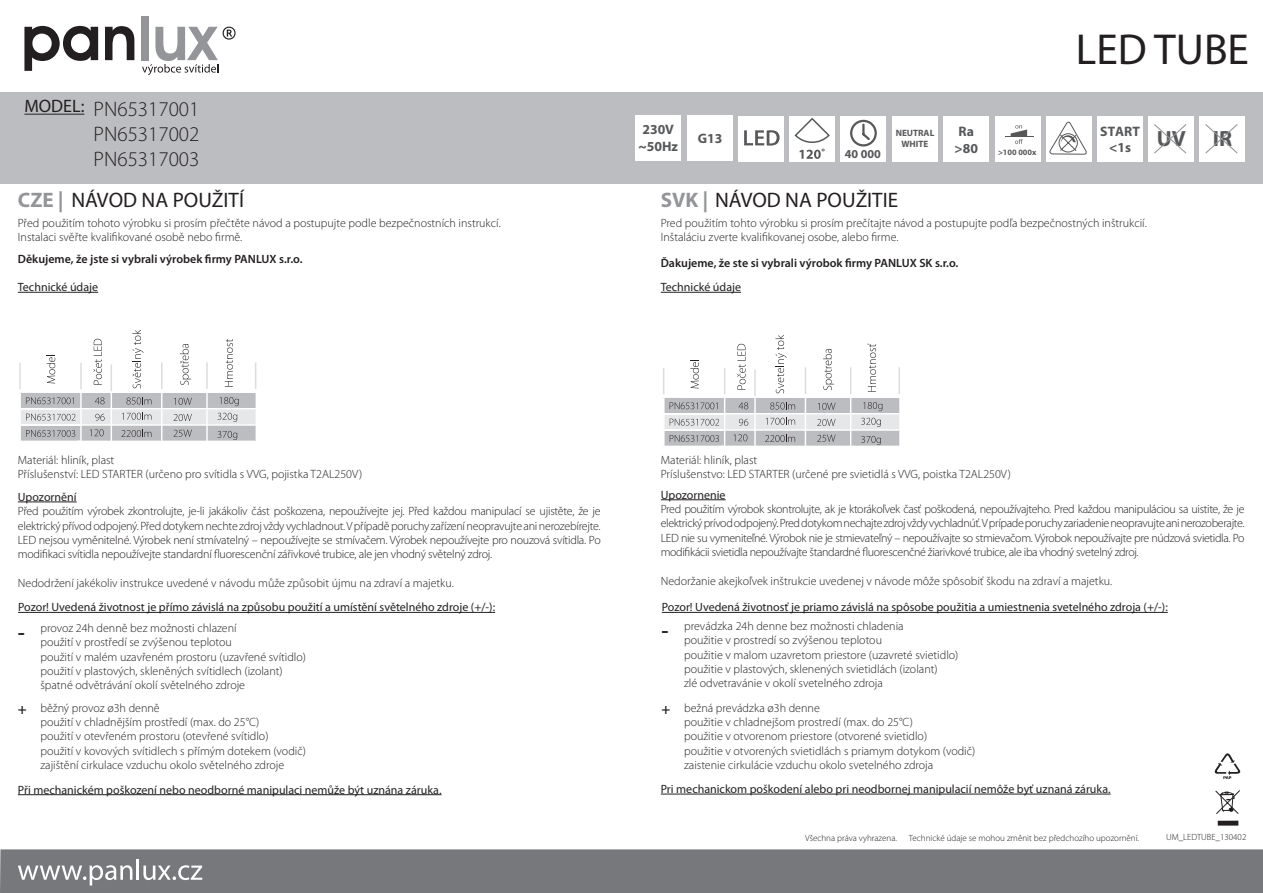
<style>
.page{position:relative;width:1263px;height:893px;background:#fff}
.page>*{position:absolute;margin:0;border:0;box-sizing:border-box;transform-origin:0 0}
.t1{font:43.5px "Myriad Pro";color:#231f20}
.t2{font:600 22.5px "Myriad Pro";color:#231f20}
.t3{font:700 22.05px "Myriad Pro";color:#57585a}
.t4{font:21px "Myriad Pro";color:#231f20}
.t5{font:300 21px/25.2px "Myriad Pro";color:#231f20;text-align:justify}
.t6{font:600 15px "Myriad Pro";color:#231f20}
.t7{font:700 13.8px/16.5px "Myriad Pro";color:#57585a}
.t8{font:700 12.15px "Myriad Pro";color:#57585a}
.t9{font:300 12px/14.4px "Myriad Pro";color:#231f20}
.t10{font:12px "Myriad Pro";color:#231f20}
.t11{font:600 12px "Myriad Pro";color:#231f20}
.t12{font:700 9.15px/10.9px "Myriad Pro";color:#57585a;text-align:center}
.t13{font:300 9px "Myriad Pro";color:#231f20}
.t14{font:700 8.25px "Myriad Pro";color:#57585a}
.s1{font-weight:700;color:#939598}
</style>
<div class="page">
<div style="left:0;top:92px;width:1263px;height:92px;background:#bcbdc0"></div>
<div style="left:0;top:849px;width:1263px;height:44px;background:#76787b"></div>
<svg style="left:18px;top:865px;width:114px;height:20px"></svg>
<hr style="left:137px;top:859px;width:2px;height:21px;background:#fff">
<svg style="left:143px;top:865px;width:59px;height:15px"></svg>
<hr style="left:24px;top:114px;width:60px;height:1px;background:#231f20">
<svg style="left:1215px;top:790px;width:25px;height:24px"></svg>
<div style="left:1218px;top:821px;width:20px;height:5px;background:#231f20"></div>
<svg style="left:1214px;top:753px;width:27px;height:26px"></svg>
<hr style="left:18px;top:794px;width:423px;height:1px;background:#231f20">
<hr style="left:661px;top:794px;width:450px;height:1px;background:#231f20">
<hr style="left:18px;top:292px;width:80px;height:1px;background:#231f20">
<hr style="left:18px;top:502px;width:59px;height:1px;background:#231f20">
<hr style="left:661px;top:292px;width:80px;height:1px;background:#231f20">
<hr style="left:661px;top:499px;width:65px;height:1px;background:#231f20">
<svg style="left:24px;top:26px;width:74px;height:45px"></svg>
<svg style="left:105px;top:26px;width:29px;height:34px"></svg>
<div style="left:141px;top:16px;width:8px;height:44px;background:#939598"></div>
<svg style="left:142px;top:27px;width:94px;height:48px"></svg>
<svg style="left:19px;top:330px;width:237px;height:111px"></svg>
<hr style="left:111px;top:392px;width:1px;height:50px;background:#fff">
<hr style="left:161px;top:392px;width:1px;height:50px;background:#fff">
<hr style="left:206px;top:392px;width:2px;height:50px;background:#fff">
<hr style="left:898px;top:367px;width:2px;height:27px;background:#dcdddf">
<svg style="left:663px;top:335px;width:236px;height:111px"></svg>
<hr style="left:754px;top:397px;width:2px;height:50px;background:#fff">
<hr style="left:805px;top:397px;width:1px;height:50px;background:#fff">
<hr style="left:850px;top:397px;width:1px;height:50px;background:#fff">
<hr style="left:18px;top:612px;width:477px;height:1px;background:#231f20">
<hr style="left:662px;top:612px;width:506px;height:1px;background:#231f20">
<div style="left:636px;top:116px;width:45px;height:45px;background:#fff"></div>
<div style="left:687px;top:116px;width:45px;height:45px;background:#fff"></div>
<div style="left:1046px;top:116px;width:45px;height:45px;background:#fff"></div>
<svg style="left:1049px;top:121px;width:38px;height:34px"></svg>
<div style="left:944px;top:116px;width:45px;height:46px;background:#fff"></div>
<div style="left:995px;top:116px;width:45px;height:45px;background:#fff"></div>
<svg style="left:1005px;top:125px;width:28px;height:19px"></svg>
<div style="left:1097px;top:116px;width:46px;height:45px;background:#fff"></div>
<div style="left:1148px;top:116px;width:45px;height:45px;background:#fff"></div>
<svg style="left:1154px;top:124px;width:33px;height:30px"></svg>
<div style="left:1199px;top:116px;width:46px;height:45px;background:#fff"></div>
<svg style="left:1205px;top:124px;width:33px;height:30px"></svg>
<div style="left:892px;top:116px;width:45px;height:46px;background:#fff"></div>
<div style="left:789px;top:116px;width:46px;height:45px;background:#fff"></div>
<svg style="left:794px;top:117px;width:36px;height:42px"></svg>
<div style="left:738px;top:116px;width:45px;height:45px;background:#fff"></div>
<svg style="left:744px;top:130px;width:35px;height:16px"></svg>
<div style="left:841px;top:116px;width:45px;height:46px;background:#fff"></div>
<div style="left:850px;top:120px;width:27px;height:27px;border:2px solid #57585a;border-radius:50%"></div>
<svg style="left:860px;top:122px;width:12px;height:20px"></svg>
<h3 class="t5" style="left:94px;top:98px;width:107px;text-indent:-69px"><sup>MODEL:</sup> PN65317001<br>PN65317002<br>PN65317003</h3>
<p class="t7" style="left:638px;top:122px;width:41px">230V ~50Hz</p>
<p class="t7" style="left:698px;top:132px;width:26px">G13</p>
<p class="t7" style="left:954px;top:124px;width:25px">Ra &gt;80</p>
<p class="t12" style="left:896px;top:128px;width:40px">NEUTRAL<br>WHITE</p>
<p class="t8" style="left:845px;top:149px;width:38px">40 000</p>
<h3 class="t4" style="left:18px;top:190px;width:228px"><span class="s1">CZE |</span> NÁVOD NA POUŽITÍ</h3>
<h3 class="t4" style="left:661px;top:190px;width:239px"><span class="s1">SVK |</span> NÁVOD NA POUŽITIE</h3>
<p class="t14" style="left:998px;top:149px;width:40px">&gt;100 000x</p>
<h1 class="t1" style="left:1076px;top:28px;width:175px">LED TUBE</h1>
<p class="t7" style="left:1100px;top:124px;width:41px">START</p>
<h3 class="t3" style="left:1109px;top:130px;width:125px"><sub>&lt;1s</sub> UV IR</h3>
<p class="t9" style="left:18px;top:217px;width:484px">Před použitím tohoto výrobku si prosím přečtěte návod a postupujte podle bezpečnostních instrukcí.<br>Instalaci svěřte kvalifikované osobě nebo firmě.</p>
<p class="t9" style="left:661px;top:217px;width:487px">Pred použitím tohto výrobku si prosím prečítajte návod a postupujte podľa bezpečnostných inštrukcií.<br>Inštaláciu zverte kvalifikovanej osobe, alebo firme.</p>
<p class="t11" style="left:18px;top:253px;width:286px">Děkujeme, že jste si vybrali výrobek firmy PANLUX s.r.o.</p>
<p class="t11" style="left:661px;top:257px;width:299px">Ďakujeme, že ste si vybrali výrobok firmy PANLUX SK s.r.o.</p>
<p class="t10" style="left:18px;top:281px;width:82px">Technické údaje</p>
<p class="t10" style="left:661px;top:281px;width:82px">Technické údaje</p>
<p class="t9" style="left:18px;top:454px;width:346px">Materiál: hliník, plast<br>Příslušenství: LED STARTER (určeno pro svítidla s VVG, pojistka T2AL250V)</p>
<p class="t10" style="left:18px;top:491px;width:60px">Upozornění</p>
<p class="t9" style="left:18px;top:505px;width:584px;text-align:justify">Před použitím výrobek zkontrolujte, je-li jakákoliv část poškozena, nepoužívejte jej. Před každou manipulací se ujistěte, že je elektrický přívod odpojený. Před dotykem nechte zdroj vždy vychladnout. V případě poruchy zařízení neopravujte ani nerozebírejte.<br>LED nejsou vyměnitelné. Výrobek není stmívatelný – nepoužívejte se stmívačem. Výrobek nepoužívejte pro nouzová svítidla. Po modifikaci svítidla nepoužívejte standardní fluorescenční zářivkové trubice, ale jen vhodný světelný zdroj.</p>
<p class="t9" style="left:18px;top:577px;width:437px">Nedodržení jakékoliv instrukce uvedené v návodu může způsobit újmu na zdraví a majetku.</p>
<p class="t10" style="left:18px;top:601px;width:478px">Pozor! Uvedená životnost je přímo závislá na způsobu použití a umístění světelného zdroje (+/-):</p>
<p class="t9" style="left:40px;top:622px;width:267px">provoz 24h denně bez možnosti chlazení<br>použití v prostředí se zvýšenou teplotou<br>použití v malém uzavřeném prostoru (uzavřené svítidlo) použití v plastových, skleněných svítidlech (izolant) špatné odvětrávání okolí světelného zdroje</p>
<h2 class="t2" style="left:18px;top:621px;width:9px">-</h2>
<p class="t6" style="left:18px;top:701px;width:10px">+</p>
<p class="t9" style="left:40px;top:701px;width:267px">běžný provoz ø3h denně<br>použití v chladnějším prostředí (max. do 25°C)<br>použití v otevřeném prostoru (otevřené svítidlo)<br>použití v kovových svítidlech s přímým dotekem (vodič) zajištění cirkulace vzduchu okolo světelného zdroje</p>
<p class="t9" style="left:661px;top:454px;width:352px">Materiál: hliník, plast<br>Príslušenstvo: LED STARTER (určené pre svietidlá s VVG, poistka T2AL250V)</p>
<p class="t10" style="left:661px;top:489px;width:66px">Upozornenie</p>
<p class="t9" style="left:661px;top:503px;width:585px;text-align:justify">Pred použitím výrobok skontrolujte, ak je ktorákoľvek časť poškodená, nepoužívajteho. Pred každou manipuláciou sa uistite, že je elektrický prívod odpojený. Pred dotykom nechajte zdroj vždy vychladnúť. V prípade poruchy zariadenie neopravujte ani nerozoberajte.<br>LED nie su vymeniteľné. Výrobok nie je stmievateľný – nepoužívajte so stmievačom. Výrobok nepoužívajte pre núdzová svietidla. Po modifikácii svietidla nepoužívajte štandardné fluorescenčné žiarivkové trubice, ale iba vhodný svetelný zdroj.</p>
<p class="t9" style="left:661px;top:575px;width:453px">Nedoržanie akejkoľvek inštrukcie uvedenej v návode môže spôsobiť škodu na zdraví a majetku.</p>
<p class="t10" style="left:662px;top:601px;width:507px">Pozor! Uvedená životnosť je priamo závislá na spôsobe použitia a umiestnenia svetelného zdroja (+/-):</p>
<p class="t9" style="left:684px;top:619px;width:276px">prevádzka 24h denne bez možnosti chladenia<br>použitie v prostredí so zvýšenou teplotou<br>použitie v malom uzavretom priestore (uzavreté svietidlo) použitie v plastových, sklenených svietidlách (izolant)<br>zlé odvetravánie v okolí svetelného zdroja</p>
<h2 class="t2" style="left:661px;top:619px;width:9px">-</h2>
<p class="t6" style="left:661px;top:701px;width:10px">+</p>
<p class="t9" style="left:684px;top:701px;width:293px">bežná prevádzka ø3h denne<br>použitie v chladnejšom prostredí (max. do 25°C)<br>použitie v otvorenom priestore (otvorené svietidlo)<br>použitie v otvorených svietidlách s priamym dotykom (vodič) zaistenie cirkulácie vzduchu okolo svetelného zdroja</p>
<p class="t10" style="left:18px;top:784px;width:425px">Při mechanickém poškození nebo neodborné manipulaci nemůže být uznána záruka.</p>
<p class="t10" style="left:661px;top:783px;width:451px">Pri mechanickom poškodení alebo pri neodbornej manipulacií nemôže byť uznaná záruka.</p>
<p class="t13" style="left:805px;top:834px;width:93px">Všechna práva vyhrazena.</p>
<p class="t13" style="left:1166px;top:834px;width:82px">UM_LEDTUBE_130402</p>
<p class="t13" style="left:909px;top:834px;width:232px">Technické údaje se mohou změnit bez předchozího upozornění.</p>
</div>
